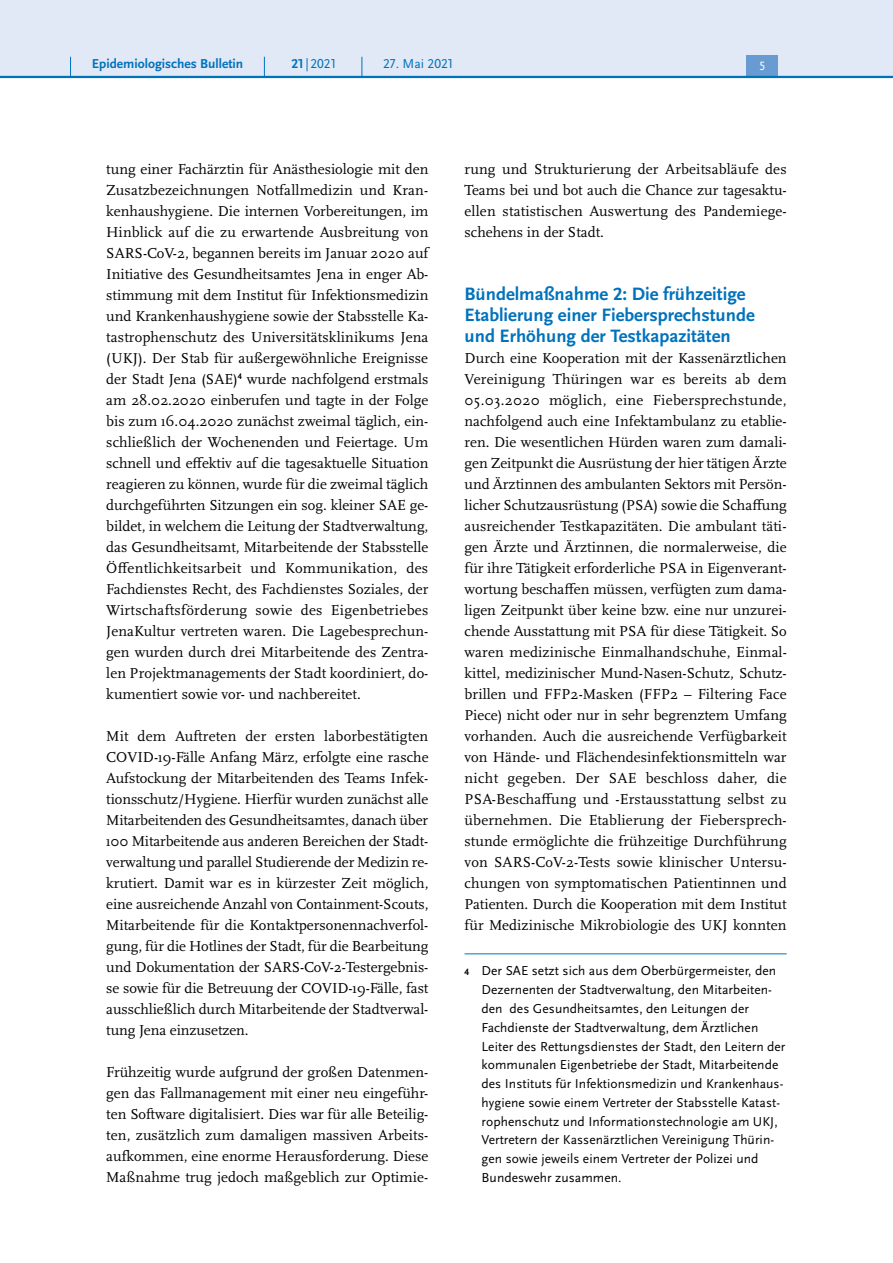
<style>
.page{position:relative;width:893px;height:1263px;background:#fff}
.page>*{position:absolute;margin:0;border:0;box-sizing:border-box;transform-origin:0 0}
.t1{font:700 18.75px/21px "Scala Sans Pro";color:#0072bc}
.P_-_Fließtext{font:15px/21px "Scala Pro";letter-spacing:.005em;color:#000;text-align:justify}
.Fußnote{font:13.5px/18.8px "Scala Sans Pro";letter-spacing:.005em;color:#000}
.t2{font:700 13.5px "Scala Sans Pro";color:#0072bc}
.t3{font:13.5px "Scala Sans Pro";color:#0072bc}
.t4{font:12.45px "Scala Sans Pro";color:#fff}
.s1{font-weight:700}
.s2{font-weight:700;font-size:9.75px}
</style>
<div class="page">
<hr style="left:465px;top:953px;width:322px;height:1px;background:#0072bc">
<div style="left:0;top:0;width:893px;height:77px;background:#e1e8f6"></div>
<div style="left:746px;top:55px;width:32px;height:21px;background:#679bd2"></div>
<hr style="left:0;top:76px;width:893px;height:2px;background:#0072bc">
<svg style="left:70px;top:57px;width:1px;height:19px"></svg>
<svg style="left:264px;top:57px;width:1px;height:19px"></svg>
<svg style="left:362px;top:57px;width:1px;height:19px"></svg>
<p class="t2" style="left:92px;top:55px;width:153px">Epidemiologisches Bulletin</p>
<p class="t3" style="left:291px;top:55px;width:46px"><span class="s1">21</span> | 2021</p>
<p class="t3" style="left:383px;top:55px;width:71px">27. Mai 2021</p>
<p class="t4" style="left:759px;top:59px;width:8px">5</p>
<p class="P_-_Fließtext" style="left:106px;top:158px;width:324px">tung einer Fachärztin für Anästhesiologie mit den Zusatzbezeichnungen Notfallmedizin und Kran&shy;kenhaushygiene. Die internen Vorbereitungen, im Hinblick auf die zu erwartende Ausbreitung von SARS-CoV-2, begannen bereits im Januar 2020 auf Initiative des Gesundheitsamtes Jena in enger Ab&shy;stimmung mit dem Institut für Infektionsmedizin und Krankenhaushygiene sowie der Stabsstelle Ka&shy;tastrophenschutz des Universitätsklinikums Jena (UKJ). Der Stab für außergewöhnliche Ereignisse der Stadt Jena (SAE)<sup>4</sup> wurde nachfolgend erstmals am 28.02.2020 einberufen und tagte in der Folge bis zum 16.04.2020 zunächst zweimal täglich, ein&shy;schließlich der Wochenenden und Feiertage. Um schnell und effektiv auf die tagesaktuelle Situation reagieren zu können, wurde für die zweimal täglich durchgeführten Sitzungen ein sog. kleiner SAE ge&shy;bildet, in welchem die Leitung der Stadtverwaltung, das Gesundheitsamt, Mitarbeitende der Stabsstelle Öffentlichkeitsarbeit und Kommunikation, des Fachdienstes Recht, des Fachdienstes Soziales, der Wirtschaftsförderung sowie des Eigenbetriebes JenaKultur vertreten waren. Die Lagebesprechun&shy;gen wurden durch drei Mitarbeitende des Zentra&shy;len Projektmanagements der Stadt koordiniert, do&shy;kumentiert sowie vor- und nachbereitet.</p>
<p class="P_-_Fließtext" style="left:106px;top:725px;width:324px">Mit dem Auftreten der ersten laborbestätigten COVID-19-Fälle Anfang März, erfolgte eine rasche Aufstockung der Mitarbeitenden des Teams Infek&shy;tionsschutz/Hygiene. Hierfür wurden zunächst alle Mitarbeitenden des Gesundheitsamtes, danach über 100 Mitarbeitende aus anderen Bereichen der Stadt&shy;verwaltung und parallel Studierende der Medizin re&shy;krutiert. Damit war es in kürzester Zeit möglich, eine ausreichende Anzahl von Containment-Scouts, Mitarbeitende für die Kontaktpersonennachverfol&shy;gung, für die Hotlines der Stadt, für die Bearbeitung und Dokumentation der SARS-CoV-2-Testergebnis&shy;se sowie für die Betreuung der COVID-19-Fälle, fast ausschließlich durch Mitarbeitende der Stadtverwal&shy;tung Jena einzusetzen.</p>
<p class="P_-_Fließtext" style="left:106px;top:1061px;width:324px">Frühzeitig wurde aufgrund der großen Datenmen&shy;gen das Fallmanagement mit einer neu eingeführ&shy;ten Software digitalisiert. Dies war für alle Beteilig&shy;ten, zusätzlich zum damaligen massiven Arbeits&shy;aufkommen, eine enorme Herausforderung. Diese Maßnahme trug jedoch maßgeblich zur Optimie-</p>
<p class="P_-_Fließtext" style="left:465px;top:158px;width:324px">rung und Strukturierung der Arbeitsabläufe des Teams bei und bot auch die Chance zur tagesaktu&shy;ellen statistischen Auswertung des Pandemiege&shy;schehens in der Stadt.</p>
<h3 class="t1" style="left:465px;top:283px;width:292px">Bündelmaßnahme 2: Die frühzeitige<br>Etablierung einer Fiebersprechstunde und Erhöhung der Testkapazitäten</h3>
<p class="P_-_Fließtext" style="left:465px;top:347px;width:324px">Durch eine Kooperation mit der Kassenärztlichen Vereinigung Thüringen war es bereits ab dem 05.03.2020 möglich, eine Fiebersprechstunde, nachfolgend auch eine Infektambulanz zu etablie&shy;ren. Die wesentlichen Hürden waren zum damali&shy;gen Zeitpunkt die Ausrüstung der hier tätigen Ärzte und Ärztinnen des ambulanten Sektors mit Persön&shy;licher Schutzausrüstung (PSA) sowie die Schaffung ausreichender Testkapazitäten. Die ambulant täti&shy;gen Ärzte und Ärztinnen, die normalerweise, die für ihre Tätigkeit erforderliche PSA in Eigenverant&shy;wortung beschaffen müssen, verfügten zum dama&shy;ligen Zeitpunkt über keine bzw. eine nur unzurei&shy;chende Ausstattung mit PSA für diese Tätigkeit. So waren medizinische Einmalhandschuhe, Einmal&shy;kittel, medizinischer Mund-Nasen-Schutz, Schutz&shy;brillen und FFP2-Masken (FFP2 – Filtering Face Piece) nicht oder nur in sehr begrenztem Umfang vorhanden. Auch die ausreichende Verfügbarkeit von Hände- und Flächendesinfektionsmitteln war nicht gegeben. Der SAE beschloss daher, die PSA-Beschaffung und -Erstausstattung selbst zu übernehmen. Die Etablierung der Fiebersprech&shy;stunde ermöglichte die frühzeitige Durchführung von SARS-CoV-2-Tests sowie klinischer Untersu&shy;chungen von symptomatischen Patientinnen und Patienten. Durch die Kooperation mit dem Institut für Medizinische Mikrobiologie des UKJ konnten</p>
<p class="Fußnote" style="left:482px;top:962px;width:305px;text-indent:-17px"><span class="s2">4</span> Der SAE setzt sich aus dem Oberbürgermeister, den Dezernenten der Stadtverwaltung, den Mitarbeiten&shy;den des Gesundheitsamtes, den Leitungen der Fachdienste der Stadtverwaltung, dem Ärztlichen Leiter des Rettungsdienstes der Stadt, den Leitern der kommunalen Eigenbetriebe der Stadt, Mitarbeitende des Instituts für Infektionsmedizin und Krankenhaus&shy;hygiene sowie einem Vertreter der Stabsstelle Katast&shy;rophenschutz und Informationstechnologie am UKJ, Vertretern der Kassenärztlichen Vereinigung Thürin&shy;gen sowie jeweils einem Vertreter der Polizei und Bundeswehr zusammen.</p>
</div>
